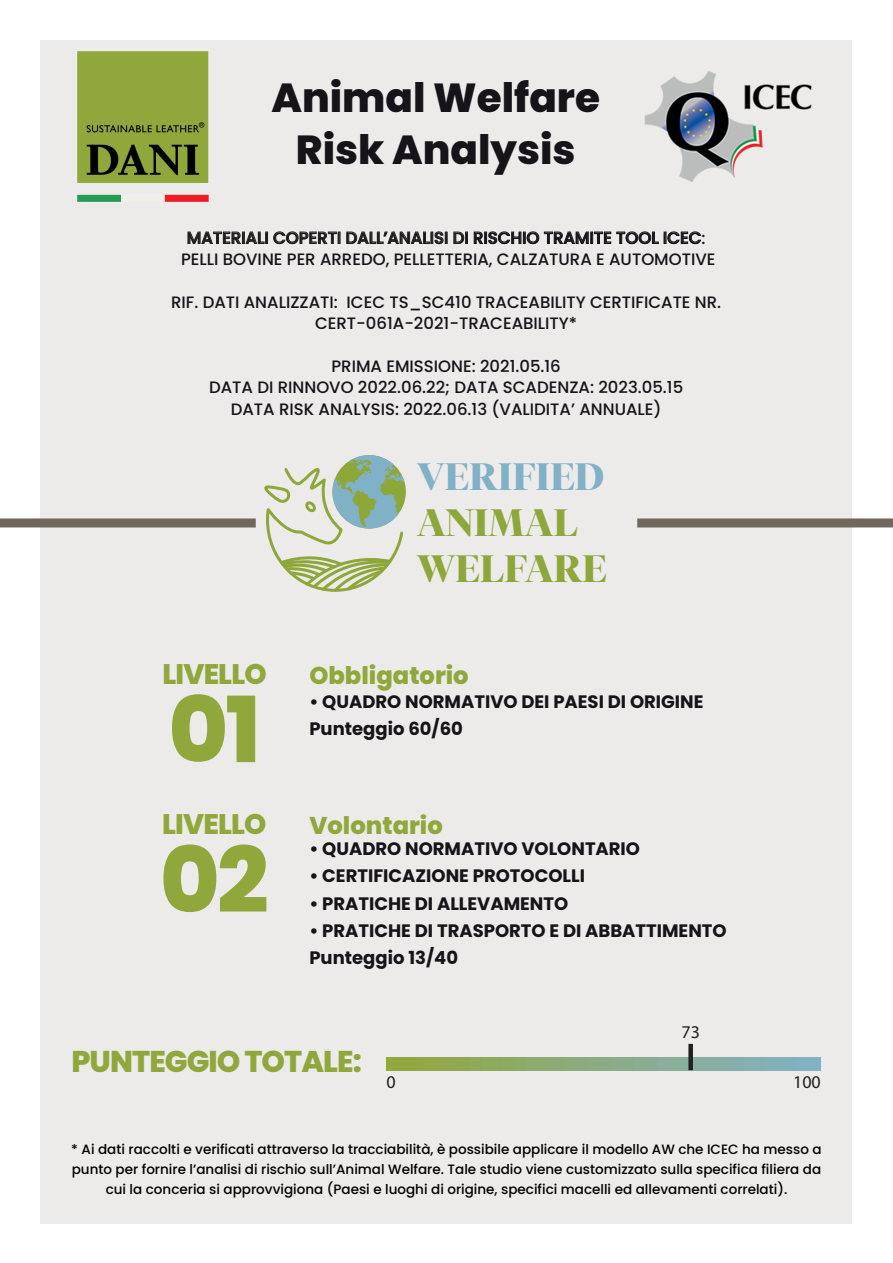
<style>
.page{position:relative;width:893px;height:1263px;background:#fff}
.page>*{position:absolute;margin:0;border:0;box-sizing:border-box;transform-origin:0 0}
.t1{font:800 91.05px "Poppins";color:#90a83b}
.t2{font:800 40.5px/51.9px "Poppins";color:#161319;text-align:center}
.t3{font:700 37.95px/45.6px "Tiempos Fine";color:#8ea73b}
.t4{font:700 37.95px "Tiempos Fine";color:#81b1c7}
.t5{font:800 30px "Poppins";letter-spacing:-.03em;color:#90a83b}
.t6{font:800 28.35px "Poppins";letter-spacing:-.03em;color:#90a83b}
.t7{font:800 24.3px "Poppins";color:#90a83b}
.t8{font:700 18px/27.3px "Poppins";color:#161319}
.t9{font:18px "Myriad Pro";color:#231f20}
.t10{font:500 16.5px/21.5px "Poppins";color:#161319;text-align:center}
.t11{font:500 13.5px/20.2px "Poppins";color:#000001;text-align:center}
</style>
<div class="page">
<div style="left:41px;top:40px;width:811px;height:1183px;background:#ecebe9"></div>
<div style="left:0;top:518px;width:256px;height:9px;background:#72675c"></div>
<svg style="left:188px;top:231px;width:152px;height:13px"></svg>
<svg style="left:346px;top:231px;width:101px;height:13px"></svg>
<svg style="left:453px;top:232px;width:15px;height:12px"></svg>
<svg style="left:474px;top:231px;width:227px;height:13px"></svg>
<img style="left:78px;top:52px;width:131px;height:149px">
<img style="left:644px;top:71px;width:168px;height:111px">
<div style="left:637px;top:518px;width:256px;height:9px;background:#72675c"></div>
<svg style="left:264px;top:455px;width:141px;height:137px"></svg>
<svg style="left:386px;top:1057px;width:435px;height:13px;background:#89ac81"></svg>
<div style="left:688px;top:1044px;width:5px;height:26px;background:#231f20"></div>
<h2 class="t2" style="left:271px;top:72px;width:330px">Animal Welfare<br>Risk Analysis</h2>
<p class="t10" style="left:181px;top:227px;width:536px">MATERIALI COPERTI DALL’ANALISI DI RISCHIO TRAMITE TOOL ICEC:<br>PELLI BOVINE PER ARREDO, PELLETTERIA, CALZATURA E AUTOMOTIVE</p>
<p class="t10" style="left:171px;top:291px;width:552px">RIF. DATI ANALIZZATI: ICEC TS_SC410 TRACEABILITY CERTIFICATE NR.<br>CERT-061A-2021-TRACEABILITY*</p>
<p class="t10" style="left:209px;top:355px;width:476px">PRIMA EMISSIONE: 2021.05.16<br>DATA DI RINNOVO 2022.06.22; DATA SCADENZA: 2023.05.15<br>DATA RISK ANALYSIS: 2022.06.13 (VALIDITA’ ANNUALE)</p>
<h3 class="t6" style="left:162px;top:658px;width:106px">LIVELLO</h3>
<h1 class="t1" style="left:168px;top:677px;width:94px">01</h1>
<h3 class="t4" style="left:417px;top:454px;width:189px">VERIFIED</h3>
<h3 class="t3" style="left:417px;top:500px;width:191px">ANIMAL<br>WELFARE</h3>
<h3 class="t7" style="left:309px;top:662px;width:161px">Obbligatorio</h3>
<p class="t8" style="left:309px;top:688px;width:396px">• QUADRO NORMATIVO DEI PAESI DI ORIGINE<br>Punteggio 60/60</p>
<h3 class="t6" style="left:162px;top:808px;width:106px">LIVELLO</h3>
<h1 class="t1" style="left:160px;top:828px;width:110px">02</h1>
<p class="t8" style="left:309px;top:835px;width:332px">• QUADRO NORMATIVO VOLONTARIO</p>
<h3 class="t7" style="left:309px;top:811px;width:135px">Volontario</h3>
<p class="t8" style="left:309px;top:862px;width:277px">• CERTIFICAZIONE PROTOCOLLI</p>
<p class="t8" style="left:309px;top:890px;width:260px">• PRATICHE DI ALLEVAMENTO</p>
<p class="t8" style="left:309px;top:917px;width:419px">• PRATICHE DI TRASPORTO E DI ABBATTIMENTO<br>Punteggio 13/40</p>
<h3 class="t5" style="left:71px;top:1044px;width:292px">PUNTEGGIO TOTALE:</h3>
<p class="t9" style="left:681px;top:1021px;width:20px">73</p>
<p class="t9" style="left:386px;top:1071px;width:11px">0</p>
<p class="t9" style="left:793px;top:1071px;width:29px">100</p>
<p class="t11" style="left:71px;top:1139px;width:752px">* Ai dati raccolti e verificati attraverso la tracciabilità, è possibile applicare il modello AW che ICEC ha messo a punto per fornire l’analisi di rischio sull’Animal Welfare. Tale studio viene customizzato sulla specifica filiera da cui la conceria si approvvigiona (Paesi e luoghi di origine, specifici macelli ed allevamenti correlati).</p>
</div>
